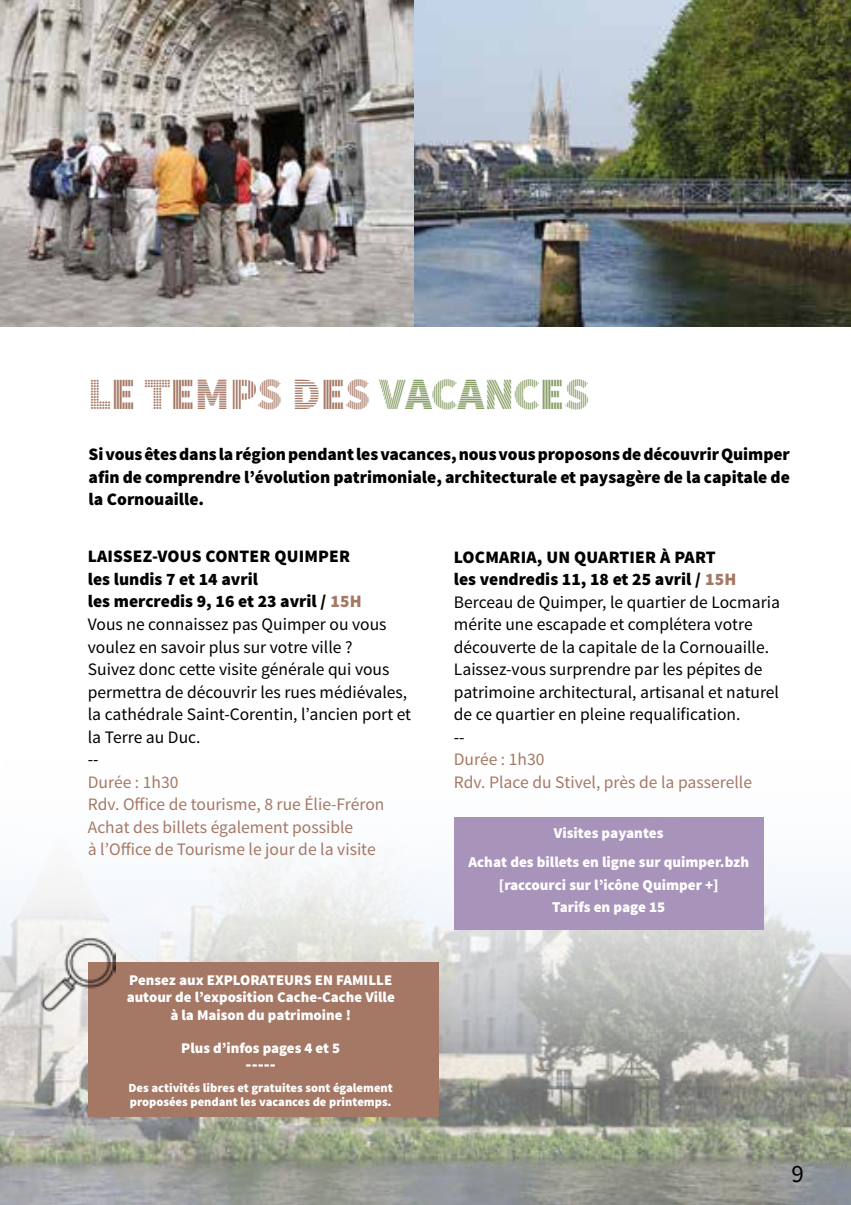
<style>
.page{position:relative;width:851px;height:1205px;background:#fff}
.page>*{position:absolute;margin:0;border:0;box-sizing:border-box;transform-origin:0 0}
.t1{font:45px "Source Sans Pro DISPLAY";letter-spacing:-.005em;color:#a57865}
.t2{font:25px "Source Sans Pro";color:#000}
.t3{font:900 17.75px "Source Sans Pro";color:#fff}
.t4{font:17.5px/22.5px "Source Sans Pro";color:#000}
.t5{font:900 17.5px/22.5px "Source Sans Pro";color:#000;text-align:justify}
.t6{font:17.5px/22.5px "Source Sans Pro";color:#a57865}
.t7{font:900 15px/29.5px "Source Sans Pro";color:#fff;text-align:center}
.t8{font:900 14.75px/17.8px "Source Sans Pro";color:#fff;text-align:center}
.t9{font:900 12.5px/13.2px "Source Sans Pro";color:#fff}
.s1{color:#899f69}
.s2{font-weight:900}
.s3{font-weight:900;color:#a57865}
</style>
<div class="page">
<img style="left:0;top:817px;width:850px;height:388px">
<img style="left:0;top:0;width:415px;height:327px">
<img style="left:415px;top:0;width:435px;height:327px">
<div style="left:454px;top:817px;width:309px;height:112px;background:#a893ba"></div>
<div style="left:88px;top:962px;width:350px;height:155px;background:#a57865"></div>
<img style="left:41px;top:908px;width:74px;height:132px">
<h1 class="t1" style="left:88px;top:371px;width:503px">LE TEMPS DES <span class="s1">VACANCES</span></h1>
<p class="t5" style="left:88px;top:444px;width:702px">Si vous êtes dans la région pendant les vacances, nous vous proposons de découvrir Quimper afin de comprendre l’évolution patrimoniale, architecturale et paysagère de la capitale de la Cornouaille.</p>
<p class="t4" style="left:88px;top:546px;width:325px"><span class="s2">LAISSEZ-VOUS CONTER QUIMPER<br>les lundis 7 et 14 avril<br>les mercredis 9, 16 et 23 avril /</span> <span class="s3">15H<br></span>Vous ne connaissez pas Quimper ou vous voulez en savoir plus sur votre ville ?<br>Suivez donc cette visite générale qui vous permettra de découvrir les rues médiévales, la cathédrale Saint-Corentin, l’ancien port et la Terre au Duc.<br>--</p>
<p class="t6" style="left:88px;top:771px;width:298px">Durée : 1h30<br>Rdv. Office de tourisme, 8 rue Élie-Fréron Achat des billets également possible<br>à l’Office de Tourisme le jour de la visite</p>
<p class="t8" style="left:127px;top:971px;width:269px">Pensez aux EXPLORATEURS EN FAMILLE autour de l’exposition Cache-Cache Ville à la Maison du patrimoine !</p>
<p class="t8" style="left:181px;top:1039px;width:160px">Plus d’infos pages 4 et 5</p>
<p class="t3" style="left:245px;top:1053px;width:32px">-----</p>
<p class="t9" style="left:129px;top:1082px;width:266px">Des activités libres et gratuites sont également proposées pendant les vacances de printemps.</p>
<p class="t4" style="left:454px;top:546px;width:328px"><span class="s2">LOCMARIA, UN QUARTIER À PART<br>les vendredis 11, 18 et 25 avril /</span> <span class="s3">15H </span>Berceau de Quimper, le quartier de Locmaria mérite une escapade et complétera votre découverte de la capitale de la Cornouaille.<br>Laissez-vous surprendre par les pépites de patrimoine architectural, artisanal et naturel de ce quartier en pleine requalification.<br>--</p>
<p class="t6" style="left:454px;top:748px;width:299px">Durée : 1h30<br>Rdv. Place du Stivel, près de la passerelle</p>
<p class="t7" style="left:468px;top:818px;width:282px">Visites payantes<br>Achat des billets en ligne sur quimper.bzh</p>
<p class="t7" style="left:499px;top:874px;width:221px;line-height:22.5px">[raccourci sur l’icône Quimper +]<br>Tarifs en page 15</p>
<h2 class="t2" style="left:791px;top:1158px;width:14px">9</h2>
</div>
